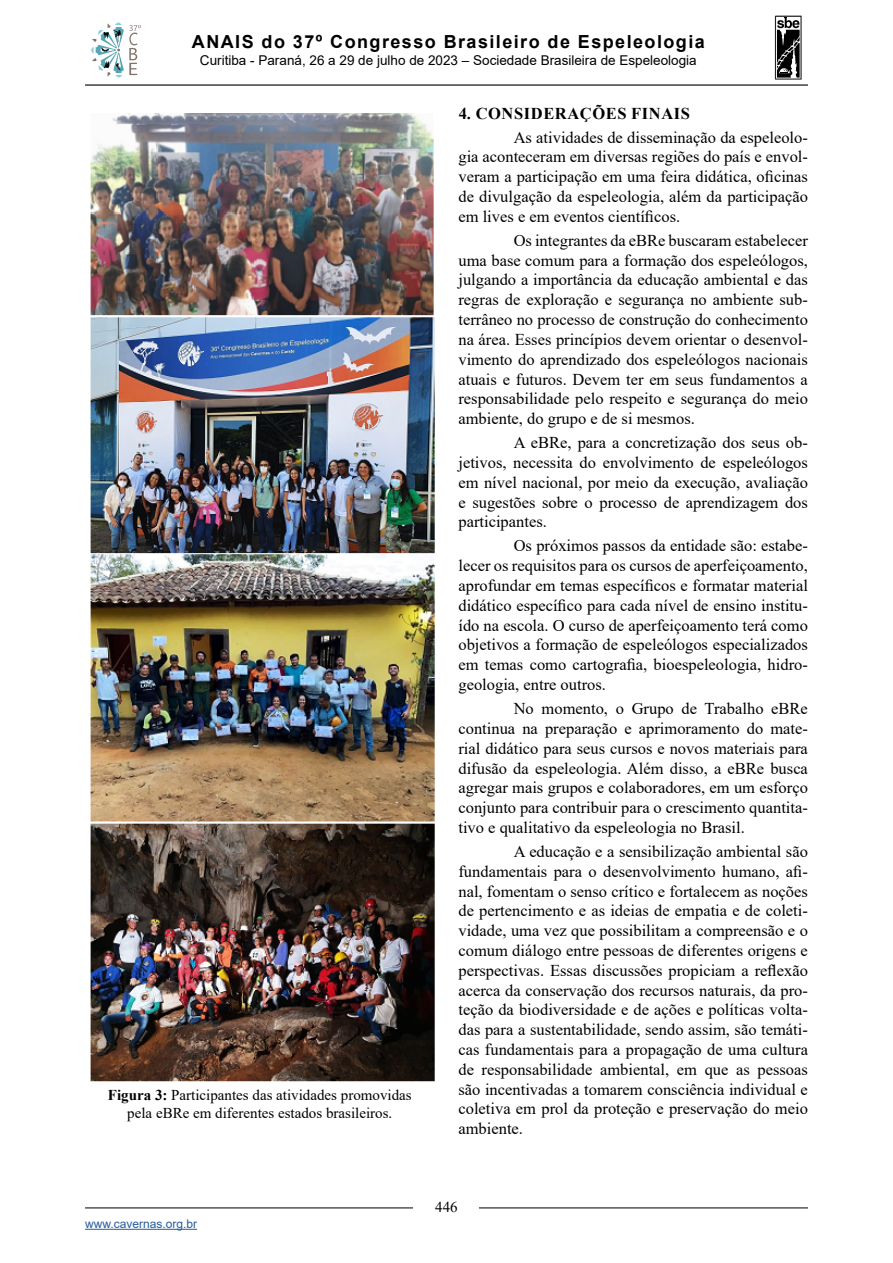
<style>
.page{position:relative;width:893px;height:1263px;background:#fff}
.page>*{position:absolute;margin:0;border:0;box-sizing:border-box;transform-origin:0 0}
.t1{font:700 18px "Arial";letter-spacing:.08em;color:#000}
.t2{font:16.5px/19.8px "Times New Roman";color:#000;text-align:justify}
.t3{font:700 16.5px "Times New Roman";letter-spacing:.035em;color:#000}
.t4{font:15px/18px "Times New Roman";color:#000;text-align:center}
.t5{font:13.5px "Arial";color:#000}
.t6{font:12px "Arial";color:#275b9b}
.s1{font-weight:700}
</style>
<div class="page">
<svg style="left:91px;top:22px;width:50px;height:56px"></svg>
<svg style="left:775px;top:16px;width:26px;height:64px"></svg>
<hr style="left:85px;top:1229px;width:112px;height:1px;background:#275b9b">
<hr style="left:85px;top:84px;width:723px;height:2px;background:#000">
<hr style="left:85px;top:1207px;width:723px;height:1px;background:#000">
<div style="left:414px;top:1195px;width:65px;height:24px;background:#fff"></div>
<img style="left:90px;top:114px;width:345px;height:968px">
<p class="t1" style="left:192px;top:29px;width:514px">ANAIS do 37º Congresso Brasileiro de Espeleologia</p>
<p class="t5" style="left:200px;top:51px;width:498px">Curitiba - Paraná, 26 a 29 de julho de 2023 – Sociedade Brasileira de Espeleologia</p>
<p class="t4" style="left:108px;top:1085px;width:305px"><span class="s1">Figura 3:</span> Participantes das atividades promovidas pela eBRe em diferentes estados brasileiros.</p>
<p class="t3" style="left:459px;top:101px;width:233px">4. CONSIDERAÇÕES FINAIS</p>
<p class="t2" style="left:458px;top:127px;width:351px;text-indent:55px">As atividades de disseminação da espeleolo&shy;gia aconteceram em diversas regiões do país e envol&shy;veram a participação em uma feira didática, oficinas de divulgação da espeleologia, além da participação em lives e em eventos científicos.</p>
<p class="t2" style="left:458px;top:230px;width:351px;text-indent:55px">Os integrantes da eBRe buscaram estabelecer uma base comum para a formação dos espeleólogos, julgando a importância da educação ambiental e das regras de exploração e segurança no ambiente sub&shy;terrâneo no processo de construção do conhecimento na área. Esses princípios devem orientar o desenvol&shy;vimento do aprendizado dos espeleólogos nacionais atuais e futuros. Devem ter em seus fundamentos a responsabilidade pelo respeito e segurança do meio ambiente, do grupo e de si mesmos.</p>
<p class="t2" style="left:458px;top:432px;width:351px;text-indent:55px">A eBRe, para a concretização dos seus ob&shy;jetivos, necessita do envolvimento de espeleólogos em nível nacional, por meio da execução, avaliação e sugestões sobre o processo de aprendizagem dos participantes.</p>
<p class="t2" style="left:458px;top:535px;width:351px;text-indent:55px">Os próximos passos da entidade são: estabe&shy;lecer os requisitos para os cursos de aperfeiçoamento, aprofundar em temas específicos e formatar material didático específico para cada nível de ensino institu&shy;ído na escola. O curso de aperfeiçoamento terá como objetivos a formação de espeleólogos especializados em temas como cartografia, bioespeleologia, hidro&shy;geologia, entre outros.</p>
<p class="t2" style="left:458px;top:698px;width:351px;text-indent:55px">No momento, o Grupo de Trabalho eBRe continua na preparação e aprimoramento do mate&shy;rial didático para seus cursos e novos materiais para difusão da espeleologia. Além disso, a eBRe busca agregar mais grupos e colaboradores, em um esforço conjunto para contribuir para o crescimento quantita&shy;tivo e qualitativo da espeleologia no Brasil.</p>
<p class="t2" style="left:458px;top:841px;width:351px;text-indent:55px">A educação e a sensibilização ambiental são fundamentais para o desenvolvimento humano, afi&shy;nal, fomentam o senso crítico e fortalecem as noções de pertencimento e as ideias de empatia e de coleti&shy;vidade, uma vez que possibilitam a compreensão e o comum diálogo entre pessoas de diferentes origens e perspectivas. Essas discussões propiciam a reflexão acerca da conservação dos recursos naturais, da pro&shy;teção da biodiversidade e de ações e políticas volta&shy;das para a sustentabilidade, sendo assim, são temáti&shy;cas fundamentais para a propagação de uma cultura de responsabilidade ambiental, em que as pessoas são incentivadas a tomarem consciência individual e coletiva em prol da proteção e preservação do meio ambiente.</p>
<p class="t6" style="left:85px;top:1215px;width:114px">www.cavernas.org.br</p>
<p class="t4" style="left:435px;top:1198px;width:24px">446</p>
</div>
